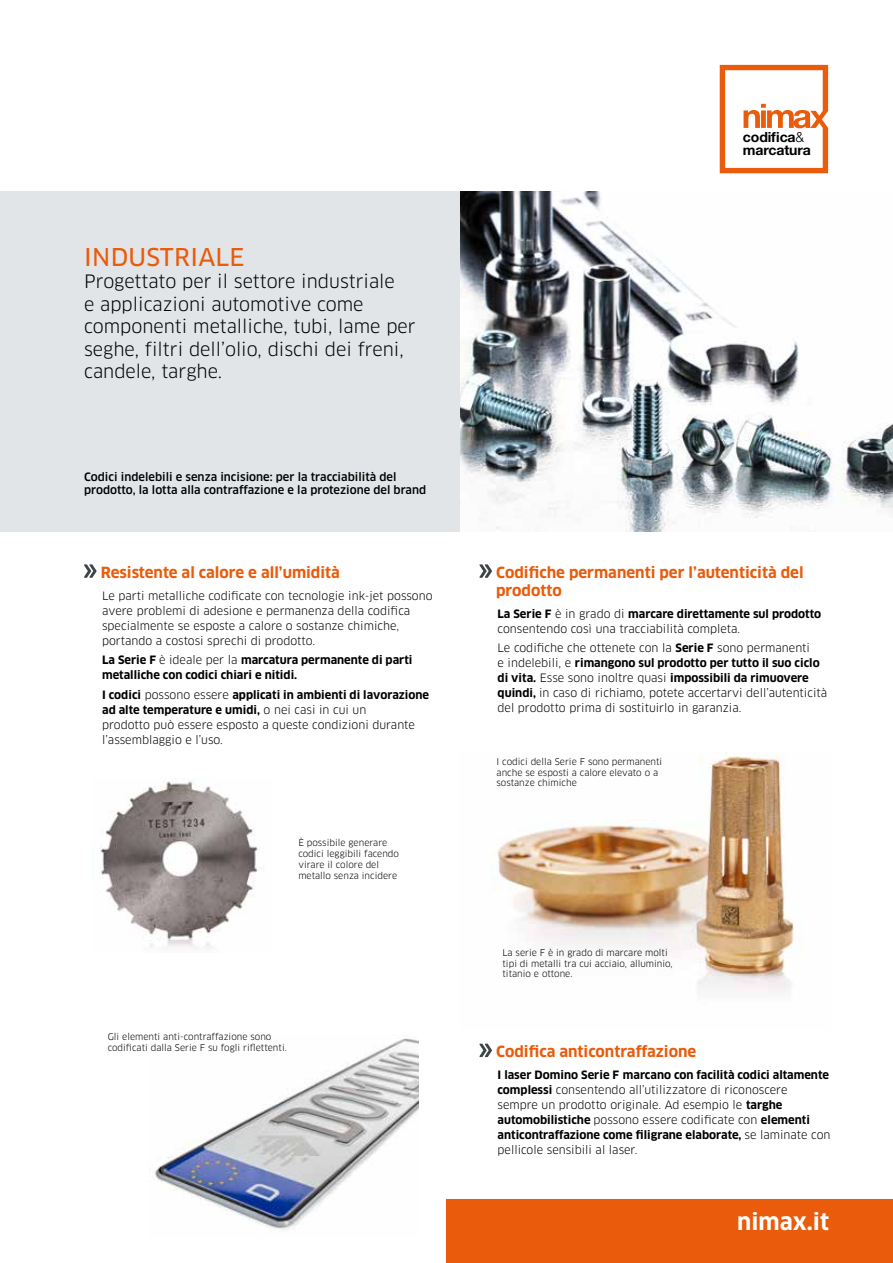
<style>
.page{position:relative;width:893px;height:1263px;background:#fff}
.page>*{position:absolute;margin:0;border:0;box-sizing:border-box;transform-origin:0 0}
.t1{font:24px "Clan OT News";letter-spacing:.01em;color:#ea5b0b}
.t2{font:700 22.5px "Clan OT";color:#fff}
.t3{font:18px/22.5px "Clan OT";color:#000}
.t4{font:700 15px/18px "Clan OT";color:#ea5b0b}
.t5{font:700 14.1px/12.9px "Helvetica Neue LT Std";letter-spacing:-.01em;color:#000}
.t6{font:11.25px/15px "Clan OT";color:#000}
.t7{font:500 11.25px/13.5px "Clan OT";color:#000}
.t8{font:700 11.25px/15px "Clan OT";color:#000}
.t9{font:9px/10.8px "Clan OT";color:#000}
.s1{font-weight:400}
.s2{font-weight:700}
.s3{font-weight:300}
</style>
<div class="page">
<img style="left:459px;top:191px;width:434px;height:340px">
<div style="left:446px;top:1199px;width:447px;height:64px;background:#ea5b0b"></div>
<svg style="left:720px;top:65px;width:108px;height:108px"></svg>
<div style="left:0;top:191px;width:459px;height:340px;background:#e2e5e7"></div>
<img style="left:492px;top:755px;width:302px;height:238px">
<img style="left:100px;top:778px;width:162px;height:171px">
<img style="left:155px;top:1038px;width:263px;height:192px">
<svg style="left:84px;top:564px;width:13px;height:14px"></svg>
<svg style="left:480px;top:1044px;width:12px;height:13px"></svg>
<svg style="left:480px;top:564px;width:12px;height:14px"></svg>
<h1 class="t1" style="left:84px;top:242px;width:162px">INDUSTRIALE</h1>
<h3 class="t3" style="left:84px;top:270px;width:333px">Progettato per il settore industriale<br>e applicazioni automotive come componenti metalliche, tubi, lame per seghe, filtri dell’olio, dischi dei freni, candele, targhe.</h3>
<p class="t7" style="left:84px;top:470px;width:344px">Codici indelebili e senza incisione: per la tracciabilità del prodotto, la lotta alla contraffazione e la protezione del brand</p>
<h3 class="t4" style="left:101px;top:563px;width:241px">Resistente al calore e all’umidità</h3>
<p class="t6" style="left:102px;top:588px;width:332px">Le parti metalliche codificate con tecnologie ink-jet possono avere problemi di adesione e permanenza della codifica specialmente se esposte a calore o sostanze chimiche, portando a costosi sprechi di prodotto.</p>
<p class="t8" style="left:102px;top:653px;width:312px">La Serie F <span class="s1">è ideale per la</span> marcatura permanente di parti metalliche con codici chiari e nitidi.</p>
<p class="t6" style="left:102px;top:687px;width:329px"><span class="s2">I codici</span> possono essere <span class="s2">applicati in ambienti di lavorazione ad alte temperature e umidi,</span> o nei casi in cui un<br>prodotto può essere esposto a queste condizioni durante l’assemblaggio e l’uso.</p>
<p class="t9" style="left:298px;top:838px;width:102px">È possibile generare codici leggibili facendo virare il colore del metallo senza incidere</p>
<p class="t9" style="left:108px;top:1032px;width:181px">Gli elementi anti-contraffazione sono codificati dalla Serie F su fogli riflettenti.</p>
<p class="t5" style="left:743px;top:131px;width:69px">codifica<span class="s3">&amp; </span>marcatura</p>
<h3 class="t4" style="left:496px;top:563px;width:309px">Codifiche permanenti per l’autenticità del prodotto</h3>
<p class="t6" style="left:498px;top:606px;width:325px"><span class="s2">La Serie F</span> è in grado di <span class="s2">marcare direttamente sul prodotto </span>consentendo così una tracciabilità completa.</p>
<p class="t6" style="left:498px;top:641px;width:331px">Le codifiche che ottenete con la <span class="s2">Serie F</span> sono permanenti<br>e indelebili, e <span class="s2">rimangono sul prodotto per tutto il suo ciclo di vita.</span> Esse sono inoltre quasi <span class="s2">impossibili da rimuovere quindi,</span> in caso di richiamo, potete accertarvi dell’autenticità del prodotto prima di sostituirlo in garanzia.</p>
<p class="t9" style="left:497px;top:756px;width:167px">I codici della Serie F sono permanenti anche se esposti a calore elevato o a sostanze chimiche</p>
<p class="t9" style="left:502px;top:947px;width:172px">La serie F è in grado di marcare molti tipi di metalli tra cui acciaio, alluminio, titanio e ottone.</p>
<h3 class="t4" style="left:496px;top:1043px;width:202px">Codifica anticontraffazione</h3>
<p class="t6" style="left:498px;top:1068px;width:334px"><span class="s2">I laser Domino Serie F marcano con facilità codici altamente complessi</span> consentendo all’utilizzatore di riconoscere sempre un prodotto originale. Ad esempio le <span class="s2">targhe automobilistiche</span> possono essere codificate con <span class="s2">elementi anticontraffazione come filigrane elaborate,</span> se laminate con pellicole sensibili al laser.</p>
<h2 class="t2" style="left:737px;top:1209px;width:93px">nimax.it</h2>
</div>
